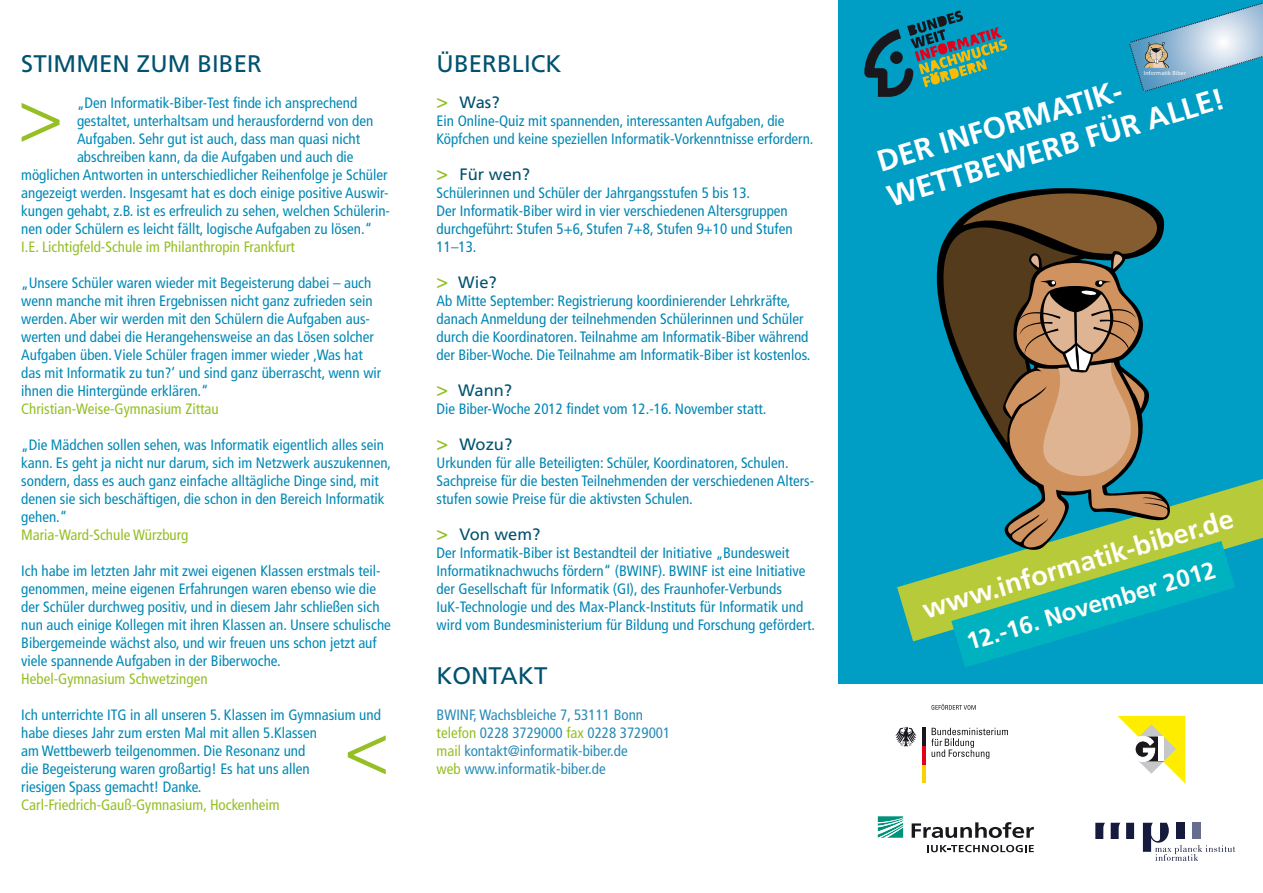
<style>
.page{position:relative;width:1263px;height:893px;background:#fff}
.page>*{position:absolute;margin:0;border:0;box-sizing:border-box;transform-origin:0 0}
.t1{font:condensed 75px "Frutiger LT Std";color:#95bf25}
.t2{font:700 30px/35.5px "Frutiger LT Std";color:#fff}
.t3{font:700 27px "Frutiger LT Std";color:#fffef8}
.t4{font:24px "Frutiger LT Std";letter-spacing:.005em;color:#005270}
.t5{font:700 24px "Frutiger LT Std";color:#fffef8}
.t6{font:16.5px "Frutiger LT Std";color:#005270}
.t7{font:condensed 15px/18px "Frutiger LT Std";color:#0089b6}
.t8{font:condensed 15px/18px "Frutiger LT Std";color:#0086b5}
.t9{font:condensed 15px "Frutiger LT Std";color:#95bf25}
.t10{font:condensed 15px/18px "Frutiger LT Std";color:#2a8cb8}
.t11{font:700 6px "The Sans";letter-spacing:.025em;color:#fff}
.s1{color:#2a8cb8}
.s2{font-size:19.5px;color:#95bf25}
.s3{color:#0086b5}
.s4{color:#0089b6}
.s5{color:#95bf25}
</style>
<div class="page">
<div style="left:838px;top:0;width:425px;height:684px;background:#009dc5"></div>
<svg style="left:897px;top:479px;width:366px;height:162px;background:#3aab98"></svg>
<svg style="left:931px;top:728px;width:77px;height:31px"></svg>
<hr style="left:922px;top:764px;width:3px;height:18px;background:#f8d300">
<hr style="left:922px;top:746px;width:3px;height:18px;background:#e2001a">
<hr style="left:922px;top:728px;width:3px;height:18px;background:#1a171c">
<svg style="left:895px;top:727px;width:21px;height:20px"></svg>
<svg style="left:931px;top:704px;width:45px;height:6px"></svg>
<svg style="left:1118px;top:716px;width:67px;height:68px"></svg>
<svg style="left:1111px;top:823px;width:9px;height:16px"></svg>
<svg style="left:1126px;top:823px;width:8px;height:16px"></svg>
<svg style="left:1095px;top:823px;width:10px;height:16px"></svg>
<svg style="left:1143px;top:823px;width:92px;height:38px"></svg>
<svg style="left:1129px;top:1px;width:134px;height:91px;background:#5eb0cc"></svg>
<div style="left:913px;top:186px;width:25px;height:284px;background:#009dc5"></div>
<svg style="left:938px;top:180px;width:297px;height:487px;background:#458d84"></svg>
<svg style="left:864px;top:11px;width:143px;height:86px;background:#238391"></svg>
<svg style="left:878px;top:816px;width:25px;height:22px"></svg>
<svg style="left:912px;top:822px;width:122px;height:16px"></svg>
<svg style="left:927px;top:845px;width:107px;height:7px"></svg>
<h3 class="t4" style="left:21px;top:50px;width:242px">STIMMEN ZUM BIBER</h3>
<p class="t7" style="left:77px;top:94px;width:282px">„Den Informatik-Biber-Test finde ich ansprechend</p>
<p class="t7" style="left:77px;top:112px;width:298px">gestaltet, unterhaltsam und herausfordernd von den</p>
<p class="t7" style="left:77px;top:130px;width:285px">Aufgaben. Sehr gut ist auch, dass man quasi nicht</p>
<p class="t7" style="left:77px;top:148px;width:278px">abschreiben kann, da die Aufgaben und auch die</p>
<p class="t7" style="left:21px;top:166px;width:368px">möglichen Antworten in unterschiedlicher Reihenfolge je Schüler</p>
<p class="t7" style="left:21px;top:184px;width:369px">angezeigt werden. Insgesamt hat es doch einige positive Auswir-</p>
<p class="t7" style="left:21px;top:202px;width:370px">kungen gehabt, z.B. ist es erfreulich zu sehen, welchen Schülerin-</p>
<p class="t7" style="left:21px;top:220px;width:352px">nen oder Schülern es leicht fällt, logische Aufgaben zu lösen.“</p>
<p class="t9" style="left:21px;top:238px;width:275px">I.E. Lichtigfeld-Schule im Philanthropin Frankfurt</p>
<p class="t7" style="left:21px;top:274px;width:362px">„Unsere Schüler waren wieder mit Begeisterung dabei <span class="s1">–</span> auch wenn manche mit ihren Ergebnissen nicht ganz zufrieden sein werden. Aber wir werden mit den Schülern die Aufgaben aus&shy;werten und dabei die Herangehensweise an das Lösen solcher Aufgaben üben. Viele Schüler fragen immer wieder ‚Was hat das mit Informatik zu tun?‘ und sind ganz überrascht, wenn wir ihnen die Hintergünde erklären.“</p>
<p class="t9" style="left:21px;top:400px;width:199px">Christian-Weise-Gymnasium Zittau</p>
<p class="t7" style="left:21px;top:436px;width:371px">„Die Mädchen sollen sehen, was Informatik eigentlich alles sein kann. Es geht ja nicht nur darum, sich im Netzwerk auszukennen, sondern, dass es auch ganz einfache alltägliche Dinge sind, mit denen sie sich beschäftigen, die schon in den Bereich Informatik gehen.“</p>
<p class="t9" style="left:21px;top:526px;width:169px">Maria-Ward-Schule Würzburg</p>
<p class="t7" style="left:21px;top:562px;width:371px">Ich habe im letzten Jahr mit zwei eigenen Klassen erstmals teil&shy;genommen, meine eigenen Erfahrungen waren ebenso wie die der Schüler durchweg positiv, und in diesem Jahr schließen sich nun auch einige Kollegen mit ihren Klassen an. Unsere schulische Bibergemeinde wächst also, und wir freuen uns schon jetzt auf viele spannende Aufgaben in der Biberwoche.</p>
<p class="t9" style="left:21px;top:670px;width:188px">Hebel-Gymnasium Schwetzingen</p>
<p class="t7" style="left:21px;top:706px;width:361px">Ich unterrichte ITG in all unseren 5. Klassen im Gymnasium und habe dieses Jahr zum ersten Mal mit allen 5.Klassen<br>am Wettbewerb teilgenommen. Die Resonanz und<br>die Begeisterung waren großartig! Es hat uns allen<br>riesigen Spass gemacht! Danke.</p>
<p class="t9" style="left:21px;top:796px;width:260px">Carl-Friedrich-Gauß-Gymnasium, Hockenheim</p>
<h1 class="t1" style="left:18px;top:72px;width:47px">&gt;</h1>
<h1 class="t1" style="left:389px;top:805px;width:46px;rotate:-180deg">&gt;</h1>
<h3 class="t4" style="left:437px;top:50px;width:32px">Überb</h3>
<h3 class="t4" style="left:512px;top:50px;width:51px">lick</h3>
<p class="t6" style="left:437px;top:93px;width:65px"><span class="s2">&gt;</span> Was?</p>
<p class="t7" style="left:437px;top:112px;width:378px">E<span class="s3">in Online-Quiz mit s</span>pannenden, interessanten Aufgaben, die<br>Köpfchen und keine speziellen Informatik-Vorkenntnisse erfordern.</p>
<p class="t6" style="left:437px;top:165px;width:95px"><span class="s2">&gt;</span> Für wen?</p>
<p class="t8" style="left:437px;top:184px;width:357px"><span class="s4">Schülerinnen un</span>d Schüler der Jahrgangsstufen 5 bis 13.<br>Der Informatik-Biber wird in vier verschiedenen Altersgruppen durchgeführt: Stufen 5+6, Stufen 7+8, Stufen 9+10 und Stufen 11<span class="s1">–</span>13.</p>
<p class="t6" style="left:437px;top:273px;width:62px"><span class="s2">&gt;</span> Wie?</p>
<p class="t8" style="left:437px;top:292px;width:375px">Ab Mitte September: Registrierung koordinierender Lehrkräfte, danach Anmeldung der teilnehmenden Schülerinnen und Schüler durch die Koordinatoren. Teilnahme am Informatik-Biber während der Biber-Woche. Die Teilnahme am Informatik-Biber ist kostenlos.</p>
<p class="t6" style="left:437px;top:381px;width:77px"><span class="s2">&gt;</span> Wann?</p>
<p class="t8" style="left:437px;top:400px;width:331px">Die Biber-Woche 2012 findet vom 12.-16. November statt.</p>
<p class="t6" style="left:437px;top:435px;width:77px"><span class="s2">&gt;</span> Wozu?</p>
<p class="t8" style="left:437px;top:454px;width:379px">Urkunden für alle Beteiligten: Schüler, Koordinatoren, Schulen.<br>Sachpreise für die besten Teilnehmenden der verschiedenen Alters&shy;stufen sowie Preise für die aktivsten Schulen.</p>
<p class="t6" style="left:437px;top:525px;width:105px"><span class="s2">&gt;</span> Von wem?</p>
<p class="t8" style="left:437px;top:544px;width:380px">Der Informatik-Biber ist Bestandteil der Initiative „Bundesweit Informatiknachwuchs fördern“ (BWINF). BWINF ist eine Initiative der Gesellschaft für Informatik (GI), des Fraunhofer-Verbunds IuK-Technologie und des Max-Planck-Instituts für Informatik und wird vom Bundesministerium für Bildung und Forschung gefördert.</p>
<h3 class="t4" style="left:437px;top:662px;width:112px">Kontakt</h3>
<p class="t10" style="left:437px;top:706px;width:235px">BWINF, Wachsbleiche 7, 53111 Bonn <span class="s5">telefon</span> 0228 3729000 <span class="s5">fax</span> 0228 3729001 <span class="s5">mail</span> kontakt@informatik-biber.de<br><span class="s5">web</span> www.informatik-biber.de</p>
<p class="t11" style="left:1144px;top:70px;width:44px">Informatik Biber</p>
<h2 class="t2" style="left:873px;top:144px;width:352px;rotate:-16deg">Der Informatik-<br>Wettbewerb für alle!</h2>
<h3 class="t3" style="left:919px;top:596px;width:324px;rotate:-17deg">www.informatik-biber.de</h3>
<h3 class="t5" style="left:963px;top:630px;width:260px;rotate:-17deg">12.-16. November2012</h3>
</div>
